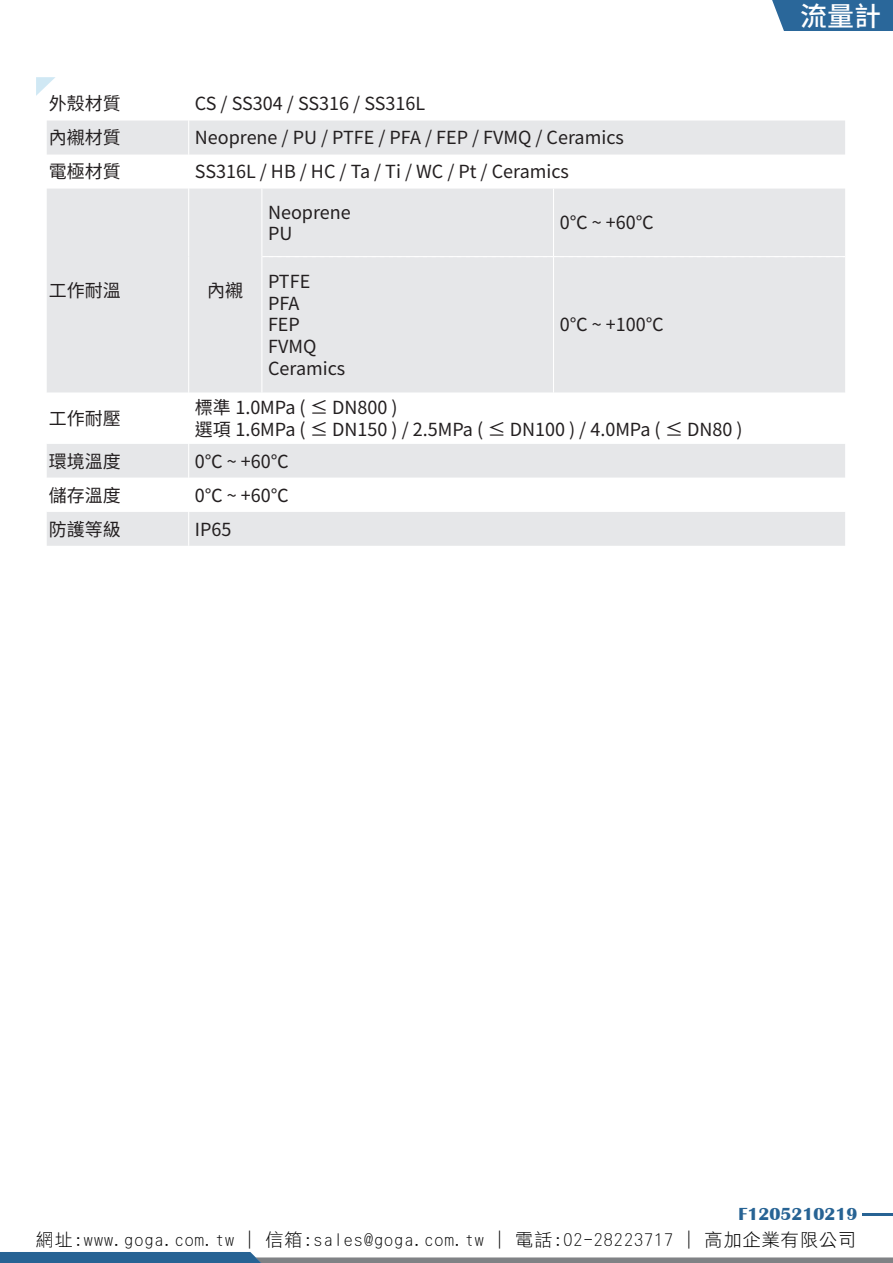
<style>
.page{position:relative;width:893px;height:1263px;background:#fff}
.page>*{position:absolute;margin:0;border:0;box-sizing:border-box;transform-origin:0 0}
.t1{font:500 27px "Noto Sans CJ Ktc";color:#fff}
.t2{font:18px/21.6px "Noto Sans CJ Ktc";color:#231f20}
.t3{font:18px "DF Hei Lt HK BF";letter-spacing:.06em;color:#030303}
.t4{font:700 18px "Britannic";color:#276394}
</style>
<div class="page">
<svg style="left:0;top:1252px;width:893px;height:11px"></svg>
<div style="left:772px;top:0;width:121px;height:31px;background:#2a679a"></div>
<hr style="left:863px;top:1213px;width:30px;height:2px;background:#276394">
<svg style="left:47px;top:120px;width:798px;height:1px"></svg>
<svg style="left:47px;top:121px;width:798px;height:425px;background:#e8e9eb"></svg>
<svg style="left:47px;top:393px;width:798px;height:119px"></svg>
<hr style="left:188px;top:189px;width:1px;height:68px;background:#fff">
<hr style="left:188px;top:257px;width:1px;height:136px;background:#fff">
<hr style="left:261px;top:189px;width:1px;height:68px;background:#fff">
<hr style="left:553px;top:189px;width:1px;height:67px;background:#fff">
<hr style="left:261px;top:257px;width:1px;height:136px;background:#fff">
<hr style="left:553px;top:257px;width:1px;height:136px;background:#fff">
<svg style="left:262px;top:256px;width:583px;height:1px"></svg>
<hr style="left:188px;top:86px;width:1px;height:35px;background:#fff">
<hr style="left:188px;top:121px;width:1px;height:34px;background:#fff">
<hr style="left:188px;top:155px;width:1px;height:34px;background:#fff">
<hr style="left:188px;top:393px;width:1px;height:51px;background:#fff">
<hr style="left:188px;top:444px;width:1px;height:34px;background:#fff">
<hr style="left:188px;top:478px;width:1px;height:34px;background:#fff">
<hr style="left:188px;top:512px;width:1px;height:34px;background:#fff">
<svg style="left:36px;top:77px;width:19px;height:19px"></svg>
<p class="t2" style="left:49px;top:93px;width:73px">外殼材質</p>
<p class="t2" style="left:195px;top:93px;width:232px">CS / SS304 / SS316 / SS316L</p>
<p class="t2" style="left:49px;top:127px;width:73px">內襯材質</p>
<p class="t2" style="left:195px;top:127px;width:431px">Neoprene / PU / PTFE / PFA / FEP / FVMQ / Ceramics</p>
<p class="t2" style="left:49px;top:161px;width:73px">電極材質</p>
<p class="t2" style="left:195px;top:161px;width:376px">SS316L / HB / HC / Ta / Ti / WC / Pt / Ceramics</p>
<p class="t2" style="left:49px;top:280px;width:73px">工作耐溫</p>
<p class="t2" style="left:207px;top:280px;width:37px">內襯</p>
<p class="t2" style="left:268px;top:202px;width:84px">Neoprene<br>PU</p>
<p class="t2" style="left:560px;top:212px;width:96px">0℃ ~ +60℃</p>
<p class="t2" style="left:268px;top:271px;width:79px">PTFE<br>PFA<br>FEP<br>FVMQ<br>Ceramics</p>
<p class="t2" style="left:560px;top:314px;width:106px">0℃ ~ +100℃</p>
<p class="t2" style="left:49px;top:408px;width:73px">工作耐壓</p>
<p class="t2" style="left:195px;top:397px;width:549px">標準 1.0MPa ( ≤ DN800 )<br>選項 1.6MPa ( ≤ DN150 ) / 2.5MPa ( ≤ DN100 ) / 4.0MPa ( ≤ DN80 )</p>
<p class="t2" style="left:49px;top:450px;width:73px">環境溫度</p>
<p class="t2" style="left:195px;top:450px;width:96px">0℃ ~ +60℃</p>
<p class="t2" style="left:49px;top:485px;width:73px">儲存溫度</p>
<p class="t2" style="left:195px;top:485px;width:96px">0℃ ~ +60℃</p>
<p class="t2" style="left:49px;top:519px;width:73px">防護等級</p>
<p class="t2" style="left:195px;top:519px;width:38px">IP65</p>
<h1 class="t1" style="left:800px;top:1px;width:82px">流量計</h1>
<p class="t4" style="left:739px;top:1203px;width:120px">F1205210219</p>
<p class="t3" style="left:36px;top:1230px;width:822px">網址:www.goga.com.tw | 信箱:sales@goga.com.tw | 電話:02-28223717 | 高加企業有限公司</p>
</div>
